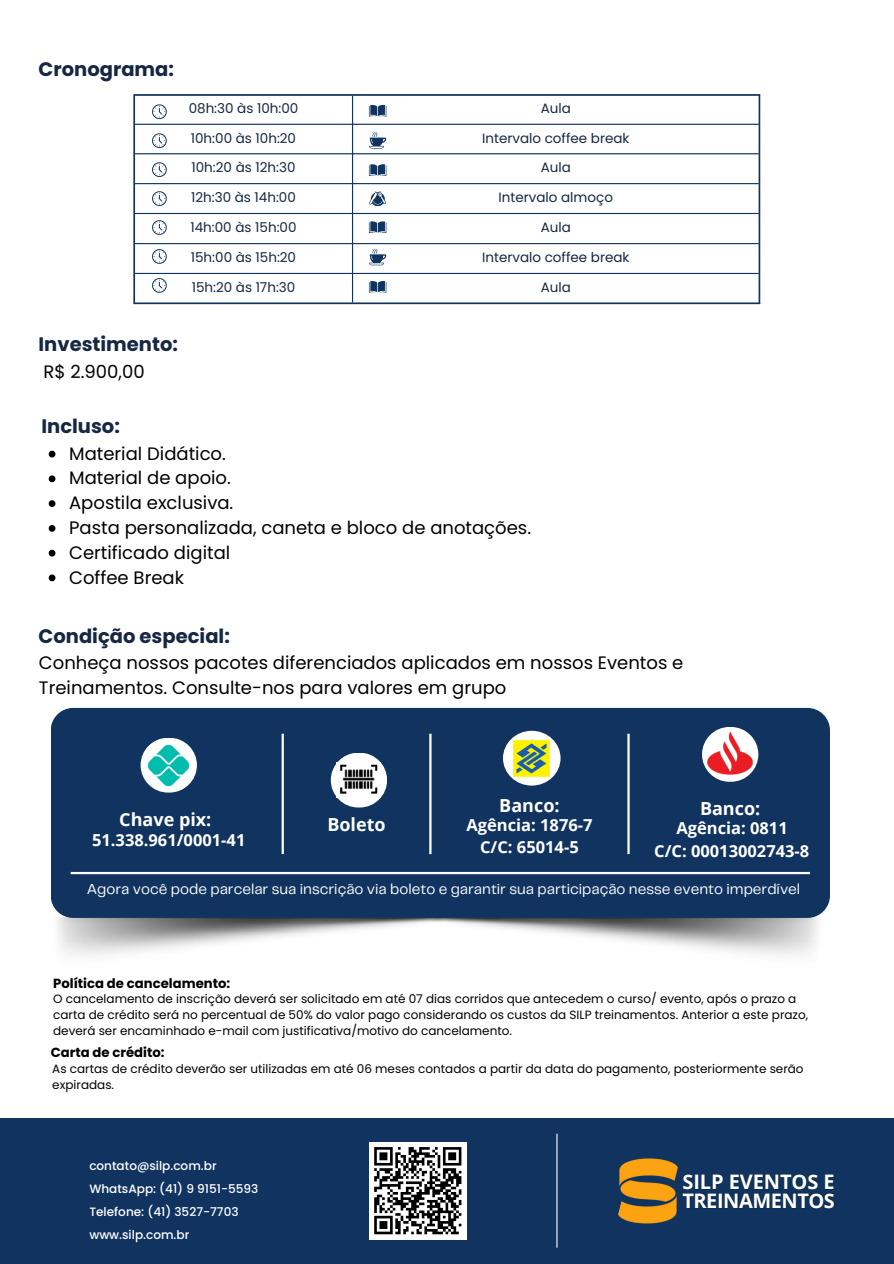
<style>
.page{position:relative;width:894px;height:1264px;background:#fff}
.page>*{position:absolute;margin:0;border:0;box-sizing:border-box;transform-origin:0 0}
.t1{font:700 20.1px/18.9px "Open Sans";letter-spacing:-.025em;color:#fff}
.t2{font:700 19.5px "Poppins";color:#162742}
.t3{font:18px/24.8px "Poppins";color:#000}
.t4{font:700 18px "Open Sans";color:#fff}
.t5{font:700 16.5px/22.5px "Open Sans";color:#fff;text-align:center}
.t6{font:15px "Telegraf";color:#fff}
.t7{font:13.5px "Poppins";color:#162742}
.t8{font:700 13.2px "Poppins";color:#000}
.t9{font:12px/16px "Poppins";color:#000}
.t10{font:500 12px "Poppins";color:#fff}
</style>
<div class="page">
<div style="left:0;top:1117px;width:893px;height:146px;background:#103360"></div>
<img style="left:51px;top:899px;width:774px;height:57px">
<div style="left:51px;top:708px;width:778px;height:209px;background:#103360;border-radius:22px"></div>
<hr style="left:71px;top:871px;width:738px;height:3px;background:#fff">
<div style="left:331px;top:752px;width:56px;height:55px;background:#fff;border-radius:27px"></div>
<img style="left:340px;top:764px;width:38px;height:30px">
<hr style="left:627px;top:733px;width:2px;height:121px;background:#fff">
<hr style="left:429px;top:733px;width:2px;height:121px;background:#fff">
<hr style="left:281px;top:733px;width:3px;height:121px;background:#fff">
<svg style="left:140px;top:737px;width:57px;height:55px"></svg>
<img style="left:145px;top:742px;width:46px;height:46px">
<img style="left:503px;top:730px;width:57px;height:55px;border-radius:50%">
<div style="left:701px;top:727px;width:57px;height:54px;background:#fff;border-radius:27px"></div>
<img style="left:707px;top:730px;width:45px;height:45px">
<hr style="left:556px;top:1133px;width:1px;height:114px;background:#fff">
<div style="left:369px;top:1141px;width:97px;height:98px;background:#fff"></div>
<svg style="left:374px;top:1147px;width:88px;height:88px"></svg>
<img style="left:618px;top:1158px;width:60px;height:65px">
<svg style="left:682px;top:1174px;width:152px;height:34px"></svg>
<hr style="left:352px;top:96px;width:1px;height:206px;background:#103360">
<hr style="left:135px;top:124px;width:623px;height:1px;background:#103360">
<hr style="left:135px;top:153px;width:623px;height:1px;background:#103360">
<hr style="left:135px;top:183px;width:623px;height:1px;background:#103360">
<hr style="left:135px;top:213px;width:623px;height:1px;background:#103360">
<hr style="left:135px;top:243px;width:623px;height:1px;background:#103360">
<hr style="left:135px;top:273px;width:623px;height:1px;background:#103360">
<hr style="left:133px;top:96px;width:2px;height:206px;background:#103360">
<hr style="left:758px;top:96px;width:2px;height:206px;background:#103360">
<hr style="left:133px;top:94px;width:627px;height:2px;background:#103360">
<hr style="left:133px;top:302px;width:627px;height:2px;background:#103360">
<svg style="left:369px;top:104px;width:17px;height:13px"></svg>
<svg style="left:369px;top:164px;width:17px;height:12px"></svg>
<svg style="left:369px;top:221px;width:17px;height:12px"></svg>
<svg style="left:369px;top:281px;width:17px;height:12px"></svg>
<svg style="left:369px;top:132px;width:17px;height:16px"></svg>
<svg style="left:369px;top:248px;width:17px;height:17px"></svg>
<svg style="left:369px;top:191px;width:17px;height:15px"></svg>
<svg style="left:152px;top:104px;width:15px;height:15px"></svg>
<svg style="left:152px;top:133px;width:15px;height:15px"></svg>
<svg style="left:152px;top:162px;width:15px;height:15px"></svg>
<svg style="left:152px;top:191px;width:15px;height:15px"></svg>
<svg style="left:152px;top:220px;width:15px;height:15px"></svg>
<svg style="left:152px;top:249px;width:15px;height:15px"></svg>
<svg style="left:152px;top:278px;width:15px;height:15px"></svg>
<svg style="left:49px;top:450px;width:6px;height:7px"></svg>
<svg style="left:49px;top:475px;width:6px;height:7px"></svg>
<svg style="left:49px;top:500px;width:6px;height:7px"></svg>
<svg style="left:49px;top:525px;width:6px;height:6px"></svg>
<svg style="left:49px;top:549px;width:6px;height:7px"></svg>
<svg style="left:49px;top:574px;width:6px;height:7px"></svg>
<p class="t2" style="left:39px;top:56px;width:137px">Cronograma:</p>
<p class="t7" style="left:189px;top:98px;width:111px">08h:30 às 10h:00</p>
<p class="t7" style="left:540px;top:98px;width:32px">Aula</p>
<p class="t7" style="left:191px;top:129px;width:107px">10h:00 às 10h:20</p>
<p class="t7" style="left:482px;top:129px;width:149px">Intervalo coffee break</p>
<p class="t7" style="left:191px;top:158px;width:105px">10h:20 às 12h:30</p>
<p class="t7" style="left:540px;top:158px;width:32px">Aula</p>
<p class="t7" style="left:191px;top:188px;width:106px">12h:30 às 14h:00</p>
<p class="t7" style="left:498px;top:188px;width:116px">Intervalo almoço</p>
<p class="t7" style="left:190px;top:218px;width:107px">14h:00 às 15h:00</p>
<p class="t7" style="left:540px;top:218px;width:32px">Aula</p>
<p class="t7" style="left:191px;top:248px;width:107px">15h:00 às 15h:20</p>
<p class="t7" style="left:482px;top:248px;width:149px">Intervalo coffee break</p>
<p class="t7" style="left:192px;top:278px;width:105px">15h:20 às 17h:30</p>
<p class="t7" style="left:540px;top:278px;width:32px">Aula</p>
<h3 class="t2" style="left:39px;top:331px;width:141px">Investimento:</h3>
<h2 class="t3" style="left:43px;top:359px;width:103px">R$ 2.900,00</h2>
<p class="t2" style="left:41px;top:412px;width:80px">Incluso:</p>
<h2 class="t3" style="left:69px;top:441px;width:158px">Material Didático.</h2>
<h5 class="t3" style="left:69px;top:466px;width:163px">Material de apoio.</h5>
<p class="t3" style="left:69px;top:490px;width:166px">Apostila exclusiva.</p>
<h4 class="t3" style="left:69px;top:515px;width:463px">Pasta personalizada, caneta e bloco de anotações.</h4>
<h4 class="t3" style="left:69px;top:540px;width:163px">Certificado digital</h4>
<p class="t3" style="left:69px;top:565px;width:116px">Coffee Break</p>
<p class="t2" style="left:39px;top:622px;width:193px">Condição especial:</p>
<h2 class="t3" style="left:39px;top:650px;width:645px">Conheça nossos pacotes diferenciados aplicados em nossos Eventos e<br>Treinamentos. Consulte-nos para valores em grupo</h2>
<p class="t4" style="left:499px;top:792px;width:62px">Banco:</p>
<p class="t4" style="left:119px;top:806px;width:94px">Chave pix:</p>
<p class="t5" style="left:466px;top:813px;width:128px">Agência: 1876-7<br>C/C: 65014-5</p>
<p class="t4" style="left:327px;top:812px;width:60px">Boleto</p>
<p class="t5" style="left:92px;top:828px;width:155px">51.338.961/0001-41</p>
<p class="t4" style="left:699px;top:795px;width:62px">Banco:</p>
<p class="t5" style="left:654px;top:816px;width:157px">Agência: 0811<br>C/C: 00013002743-8</p>
<p class="t6" style="left:87px;top:882px;width:714px">Agora você pode parcelar sua inscrição via boleto e garantir sua participação nesse evento imperdível</p>
<p class="t8" style="left:53px;top:974px;width:178px">Política de cancelamento:</p>
<p class="t9" style="left:53px;top:990px;width:756px">O cancelamento de inscrição deverá ser solicitado em até 07 dias corridos que antecedem o curso/ evento, após o prazo a carta de crédito será no percentual de 50% do valor pago considerando os custos da SILP treinamentos. Anterior a este prazo, deverá ser encaminhado e-mail com justificativa/motivo do cancelamento.</p>
<p class="t8" style="left:51px;top:1042px;width:115px">Carta de crédito:</p>
<p class="t9" style="left:52px;top:1061px;width:752px">As cartas de crédito deverão ser utilizadas em até 06 meses contados a partir da data do pagamento, posteriormente serão expiradas.</p>
<p class="t10" style="left:89px;top:1157px;width:129px">contato@silp.com.br</p>
<p class="t10" style="left:89px;top:1180px;width:170px">WhatsApp: (41) 9 9151-5593</p>
<p class="t10" style="left:89px;top:1203px;width:151px">Telefone: (41) 3527-7703</p>
<h2 class="t10" style="left:89px;top:1226px;width:101px">www.silp.com.br</h2>
<p class="t1" style="left:682px;top:1171px;width:154px">SILP EVENTOS E<br>TREINAMENTOS</p>
</div>
